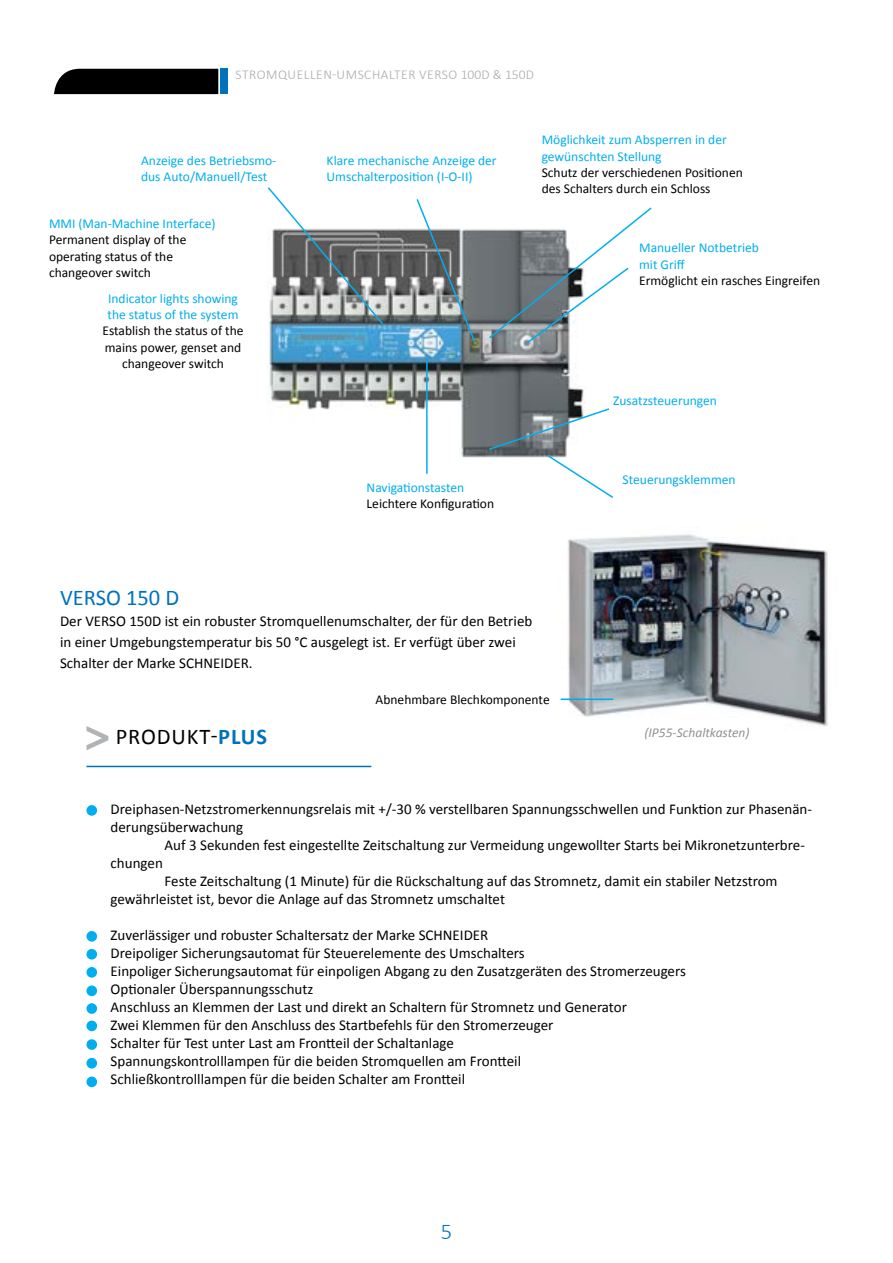
<style>
.page{position:relative;width:893px;height:1263px;background:#fff}
.page>*{position:absolute;margin:0;border:0;box-sizing:border-box;transform-origin:0 0}
.t1{font:22.5px "Calibri";color:#0072bc}
.t2{font:22.5px "Calibri";color:#000}
.t3{font:700 22.5px "Calibri";color:#0072bc}
.t4{font:300 22.5px "Calibri";color:#0072bc}
.t5{font:15px/18px "Calibri";color:#000}
.t6{font:13.5px/16.2px "Calibri";color:#00aeef}
.t7{font:13.5px/16.2px "Calibri";color:#000}
.t8{font:300 13.5px "Calibri";letter-spacing:.04em;color:#a7a9ac}
.t9{font:italic 13.5px "Calibri";color:#8f9194}
.s1{font-weight:400;color:#000}
</style>
<div class="page">
<div style="left:54px;top:69px;width:164px;height:25px;background:#000"></div>
<div style="left:221px;top:69px;width:7px;height:25px;background:#0072bc"></div>
<img style="left:268px;top:228px;width:318px;height:230px">
<img style="left:560px;top:534px;width:268px;height:193px">
<hr style="left:561px;top:698px;width:52px;height:2px;background:#00aeef">
<svg style="left:86px;top:726px;width:22px;height:24px"></svg>
<hr style="left:86px;top:766px;width:285px;height:1px;background:#0072bc">
<div style="left:86px;top:805px;width:11px;height:11px;background:#00aeef;border-radius:50%"></div>
<div style="left:86px;top:931px;width:11px;height:11px;background:#00aeef;border-radius:50%"></div>
<div style="left:86px;top:967px;width:11px;height:11px;background:#00aeef;border-radius:50%"></div>
<div style="left:86px;top:985px;width:11px;height:11px;background:#00aeef;border-radius:50%"></div>
<div style="left:86px;top:1020px;width:11px;height:11px;background:#00aeef;border-radius:50%"></div>
<div style="left:86px;top:1003px;width:11px;height:11px;background:#00aeef;border-radius:50%"></div>
<div style="left:86px;top:1039px;width:11px;height:11px;background:#00aeef;border-radius:50%"></div>
<div style="left:86px;top:1058px;width:11px;height:10px;background:#00aeef;border-radius:50%"></div>
<div style="left:86px;top:1076px;width:11px;height:11px;background:#00aeef;border-radius:50%"></div>
<div style="left:86px;top:949px;width:11px;height:10px;background:#00aeef;border-radius:50%"></div>
<svg style="left:267px;top:187px;width:118px;height:139px"></svg>
<svg style="left:415px;top:199px;width:61px;height:144px"></svg>
<svg style="left:487px;top:207px;width:165px;height:138px"></svg>
<svg style="left:487px;top:407px;width:127px;height:91px"></svg>
<hr style="left:426px;top:361px;width:2px;height:113px;background:#00aeef">
<p class="t8" style="left:236px;top:67px;width:300px">STROMQUELLEN-UMSCHALTER VERSO 100D &amp; 150D</p>
<p class="t6" style="left:141px;top:153px;width:137px">Anzeige des Betriebsmo&shy;dus Auto/Manuell/Test</p>
<p class="t6" style="left:49px;top:216px;width:168px">MMI (Man-Machine Interface)</p>
<p class="t7" style="left:49px;top:232px;width:139px">Permanent display of the operating status of the changeover switch</p>
<p class="t6" style="left:108px;top:290px;width:132px">Indicator lights showing the status of the system</p>
<p class="t7" style="left:103px;top:323px;width:143px;text-align:center">Establish the status of the mains power, genset and changeover switch</p>
<p class="t6" style="left:327px;top:153px;width:171px">Klare mechanische Anzeige der<br>Umschalterposition (I-O-II)</p>
<p class="t6" style="left:542px;top:132px;width:187px">Möglichkeit zum Absperren in der gewünschten Stellung</p>
<p class="t7" style="left:542px;top:164px;width:203px">Schutz der verschiedenen Positionen des Schalters durch ein Schloss</p>
<p class="t6" style="left:639px;top:240px;width:121px">Manueller Notbetrieb mit Griff</p>
<p class="t7" style="left:639px;top:272px;width:183px">Ermöglicht ein rasches Eingreifen</p>
<p class="t6" style="left:613px;top:392px;width:105px">Zusatzsteuerungen</p>
<p class="t6" style="left:367px;top:479px;width:99px">Navigationstasten</p>
<p class="t7" style="left:367px;top:496px;width:129px">Leichtere Konfiguration</p>
<p class="t6" style="left:623px;top:471px;width:114px">Steuerungsklemmen</p>
<h1 class="t1" style="left:60px;top:583px;width:121px">VERSO 150 D</h1>
<p class="t5" style="left:60px;top:610px;width:474px;line-height:21px">Der VERSO 150D ist ein robuster Stromquellenumschalter, der für den Betrieb in einer Umgebungstemperatur bis 50 °C ausgelegt ist. Er verfügt über zwei<br>Schalter der Marke SCHNEIDER.</p>
<p class="t7" style="left:376px;top:691px;width:176px">Abnehmbare Blechkomponente</p>
<h1 class="t2" style="left:116px;top:723px;width:27px">Produkt</h1>
<h1 class="t3" style="left:211px;top:722px;width:58px"><span class="s1">-</span>Plus</h1>
<p class="t9" style="left:644px;top:723px;width:107px">(IP55-Schaltkasten)</p>
<p class="t5" style="left:111px;top:800px;width:703px">Dreiphasen-Netzstromerkennungsrelais mit +/-30 % verstellbaren Spannungsschwellen und Funktion zur Phasenän&shy;derungsüberwachung</p>
<p class="t5" style="left:165px;top:836px;width:642px">Auf 3 Sekunden fest eingestellte Zeitschaltung zur Vermeidung ungewollter Starts bei Mikronetzunterbre-</p>
<p class="t5" style="left:111px;top:854px;width:54px">chungen</p>
<p class="t5" style="left:111px;top:872px;width:668px;text-indent:54px">Feste Zeitschaltung (1 Minute) für die Rückschaltung auf das Stromnetz, damit ein stabiler Netzstrom gewährleistet ist, bevor die Anlage auf das Stromnetz umschaltet</p>
<p class="t5" style="left:111px;top:926px;width:577px">Zuverlässiger und robuster Schaltersatz der Marke SCHNEIDER<br>Dreipoliger Sicherungsautomat für Steuerelemente des Umschalters<br>Einpoliger Sicherungsautomat für einpoligen Abgang zu den Zusatzgeräten des Stromerzeugers Optionaler Überspannungsschutz<br>Anschluss an Klemmen der Last und direkt an Schaltern für Stromnetz und Generator<br>Zwei Klemmen für den Anschluss des Startbefehls für den Stromerzeuger<br>Schalter für Test unter Last am Frontteil der Schaltanlage<br>Spannungskontrolllampen für die beiden Stromquellen am Frontteil<br>Schließkontrolllampen für die beiden Schalter am Frontteil</p>
<h1 class="t4" style="left:441px;top:1217px;width:13px">5</h1>
</div>
